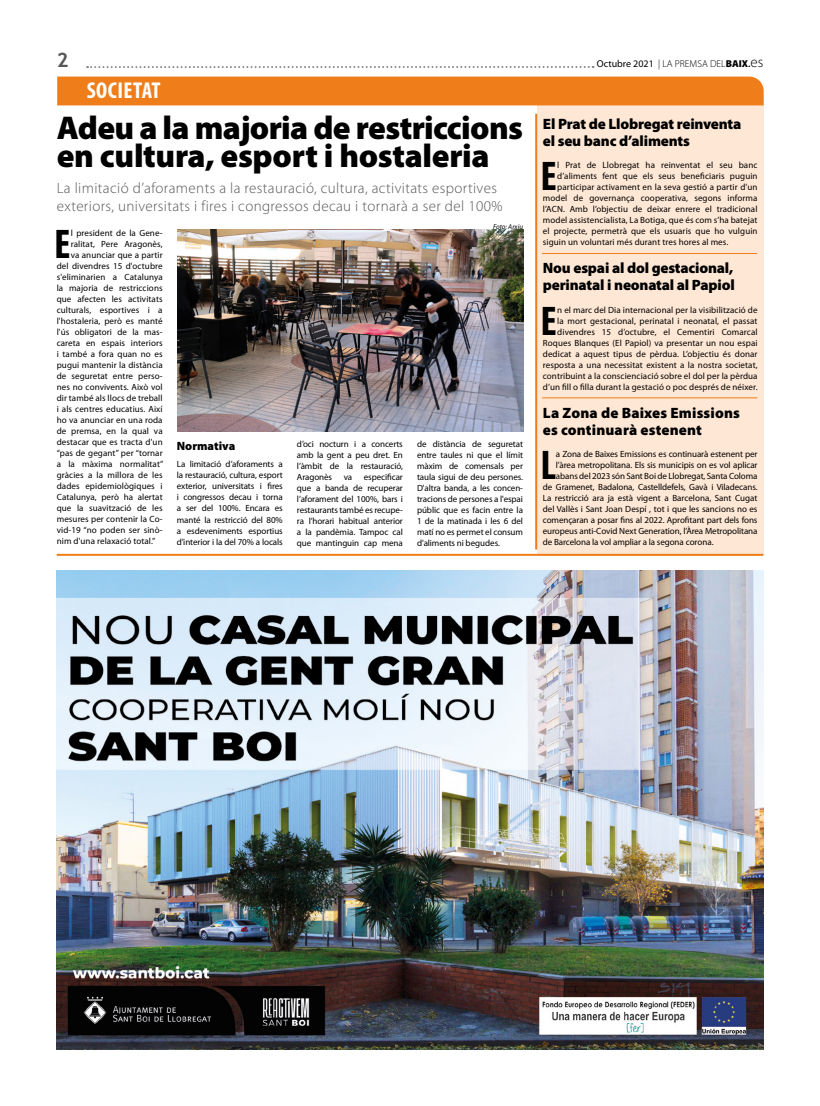
<style>
.page{position:relative;width:820px;height:1106px;background:#fff}
.page>*{position:absolute;margin:0;border:0;box-sizing:border-box;transform-origin:0 0}
.t1{font:700 condensed 41.6px "Myriad Pro";color:#000}
.t2{font:900 33px/28px "Myriad Pro";letter-spacing:-.02em;color:#000}
.t3{font:700 condensed 23px "Myriad Pro";letter-spacing:.02em;color:#fff}
.t4{font:700 20px "Trebuchet MS";color:#575756}
.t5{font:300 15px/18px "Myriad Pro";letter-spacing:.025em;color:#575756}
.t6{font:900 15px/17px "Myriad Pro";letter-spacing:-.01em;color:#000}
.t7{font:900 15px/17px "Myriad Pro";letter-spacing:.01em;color:#000}
.t8{font:900 12px "Myriad Pro";color:#000}
.t9{font:300 10px "Myriad Pro";color:#000}
.t10{font:9px/11px "Myriad Pro";letter-spacing:.01em;color:#000;text-align:justify}
.t11{font:9px "Myriad Pro";letter-spacing:-.01em;color:#000}
.t12{font:italic 7px "Myriad Pro";color:#000}
.s1{font-weight:400}
.s2{font-weight:900}
.s3{font-weight:600}
.s4{font-size:15px}
</style>
<div class="page">
<svg style="left:87px;top:66px;width:506px;height:2px"></svg>
<img style="left:57px;top:570px;width:706px;height:479px">
<div style="left:537px;top:105px;width:226px;height:449px;background:#fee7d4"></div>
<hr style="left:535px;top:114px;width:2px;height:435px;background:#ef7d1a">
<hr style="left:542px;top:253px;width:215px;height:1px;background:#ef7d1a">
<div style="left:57px;top:77px;width:706px;height:28px;background:#ef7d1a"></div>
<img style="left:177px;top:230px;width:346px;height:202px">
<hr style="left:57px;top:554px;width:706px;height:2px;background:#ef7d1a">
<hr style="left:542px;top:397px;width:215px;height:1px;background:#ef7d1a">
<h3 class="t4" style="left:57px;top:47px;width:13px">2</h3>
<p class="t9" style="left:596px;top:58px;width:168px"><span class="s1">Octubre 2021</span> | LA PREMSA DEL<span class="s2">BAIX</span><span class="s3">.</span><span class="s4">es</span></p>
<h3 class="t3" style="left:87px;top:78px;width:75px">SOCIETAT</h3>
<h2 class="t2" style="left:57px;top:112px;width:467px">Adeu a la majoria de restriccions en cultura, esport i hostaleria</h2>
<h3 class="t5" style="left:57px;top:179px;width:447px">La limitació d’aforaments a la restauració, cultura, activitats esportives exteriors, universitats i fires i congressos decau i tornarà a ser del 100%</h3>
<h1 class="t1" style="left:54px;top:221px;width:18px">E</h1>
<p class="t10" style="left:71px;top:227px;width:93px">l president de la Gene-</p>
<p class="t10" style="left:71px;top:238px;width:93px">ralitat, Pere Aragonès,</p>
<p class="t10" style="left:71px;top:249px;width:93px">va anunciar que a partir</p>
<p class="t10" style="left:57px;top:260px;width:107px">del divendres 15 d'octubre</p>
<p class="t10" style="left:57px;top:271px;width:107px">s'eliminarien a Catalunya</p>
<p class="t10" style="left:57px;top:282px;width:107px">la majoria de restriccions</p>
<p class="t10" style="left:57px;top:293px;width:107px">que afecten les activitats</p>
<p class="t10" style="left:57px;top:304px;width:107px">culturals, esportives i a</p>
<p class="t10" style="left:57px;top:315px;width:107px">l'hostaleria, però es manté</p>
<p class="t10" style="left:57px;top:326px;width:107px">l'ús obligatori de la mas-</p>
<p class="t10" style="left:57px;top:337px;width:107px">careta en espais interiors</p>
<p class="t10" style="left:57px;top:348px;width:107px">i també a fora quan no es</p>
<p class="t10" style="left:57px;top:359px;width:107px">pugui mantenir la distància</p>
<p class="t10" style="left:57px;top:370px;width:107px">de seguretat entre perso-</p>
<p class="t10" style="left:57px;top:381px;width:107px">nes no convivents. Això vol</p>
<p class="t10" style="left:57px;top:392px;width:107px">dir també als llocs de treball</p>
<p class="t10" style="left:57px;top:403px;width:107px">i als centres educatius. Així</p>
<p class="t10" style="left:57px;top:414px;width:107px">ho va anunciar en una roda</p>
<p class="t10" style="left:57px;top:425px;width:107px">de premsa, en la qual va</p>
<p class="t10" style="left:57px;top:436px;width:107px">destacar que es tracta d'un</p>
<p class="t10" style="left:57px;top:447px;width:107px">“pas de gegant” per “tornar</p>
<p class="t10" style="left:57px;top:458px;width:108px">a la màxima normalitat”</p>
<p class="t10" style="left:57px;top:469px;width:107px">gràcies a la millora de les</p>
<p class="t10" style="left:57px;top:480px;width:107px">dades epidemiològiques i</p>
<p class="t10" style="left:57px;top:491px;width:107px">Catalunya, però ha alertat</p>
<p class="t10" style="left:57px;top:502px;width:107px">que la suavització de les</p>
<p class="t10" style="left:57px;top:513px;width:107px">mesures per contenir la Co-</p>
<p class="t10" style="left:57px;top:524px;width:107px">vid-19 “no poden ser sinò-</p>
<p class="t10" style="left:57px;top:535px;width:100px">nim d'una relaxació total.”</p>
<h3 class="t8" style="left:177px;top:438px;width:60px">Normativa</h3>
<p class="t10" style="left:177px;top:458px;width:107px">La limitació d’aforaments a la restauració, cultura, esport exterior, universitats i fires i congressos decau i torna a ser del 100%. Encara es manté la restricció del 80% a esdeveniments esportius d’interior i la del 70% a locals</p>
<p class="t12" style="left:493px;top:222px;width:31px">Foto: Arxiu</p>
<p class="t10" style="left:297px;top:438px;width:107px">d’oci nocturn i a concerts amb la gent a peu dret. En l’àmbit de la restauració, Aragonès</p>
<p class="t10" style="left:297px;top:471px;width:107px;text-indent:67px">especificar que a banda de recuperar l’aforament del 100%, bars i restaurants també es recupe&shy;ra l’horari habitual anterior a la pandèmia. Tampoc cal que mantinguin cap mena</p>
<p class="t10" style="left:343px;top:471px;width:10px">va</p>
<p class="t10" style="left:417px;top:438px;width:107px">de distància de seguretat entre taules ni que el límit màxim de comensals per taula sigui de deu persones.<br>D'altra banda, a les concen&shy;tracions de persones a l'espai públic que es facin entre la 1 de la matinada i les 6 del matí no es permet el consum d'aliments ni begudes.</p>
<h3 class="t6" style="left:542px;top:114px;width:200px">El Prat de Llobregat reinventa el seu banc d’aliments</h3>
<h1 class="t1" style="left:540px;top:153px;width:18px">E</h1>
<p class="t10" style="left:557px;top:159px;width:202px">l Prat de Llobregat ha reinventat el seu banc</p>
<p class="t10" style="left:557px;top:170px;width:202px">d’aliments fent que els seus beneficiaris puguin</p>
<p class="t10" style="left:557px;top:181px;width:202px">participar activament en la seva gestió a partir d’un</p>
<p class="t10" style="left:542px;top:192px;width:216px">model de governança cooperativa, segons informa</p>
<p class="t10" style="left:542px;top:203px;width:216px">l’ACN. Amb l’objectiu de deixar enrere el tradicional</p>
<p class="t10" style="left:542px;top:214px;width:216px">model assistencialista, La Botiga, que és com s’ha batejat</p>
<p class="t10" style="left:542px;top:225px;width:216px">el projecte, permetrà que els usuaris que ho vulguin</p>
<p class="t10" style="left:542px;top:236px;width:187px">siguin un voluntari més durant tres hores al mes.</p>
<h3 class="t6" style="left:542px;top:259px;width:193px">Nou espai al dol gestacional, perinatal i neonatal al Papiol</h3>
<h1 class="t1" style="left:540px;top:298px;width:18px">E</h1>
<p class="t10" style="left:542px;top:304px;width:216px;text-align:right">n el marc del Dia internacional per la visibilització de<br>la mort gestacional, perinatal i neonatal, el passat divendres 15 d’octubre, el Cementiri Comarcal Roques Blanques (El Papiol) va presentar un nou espai dedicat a aquest tipus de pèrdua. L’objectiu és donar resposta a una necessitat existent a la nostra societat, contribuint a la conscienciació sobre el dol per la pèrdua d’un fill o filla durant la gestació o poc després de néixer.</p>
<h3 class="t7" style="left:542px;top:404px;width:198px">La Zona de Baixes Emissions es continuarà estenent</h3>
<h1 class="t1" style="left:540px;top:442px;width:17px">L</h1>
<p class="t11" style="left:555px;top:449px;width:203px">a Zona de Baixes Emissions es continuarà estenent per</p>
<p class="t11" style="left:555px;top:460px;width:203px">l’àrea metropolitana. Els sis municipis on es vol aplicar</p>
<p class="t11" style="left:555px;top:471px;width:203px">abans del 2023 són Sant Boi de Llobregat, Santa Coloma</p>
<p class="t11" style="left:542px;top:482px;width:216px">de Gramenet, Badalona, Castelldefels, Gavà i Viladecans.</p>
<p class="t10" style="left:542px;top:493px;width:216px">La restricció ara ja està vigent a Barcelona, Sant Cugat</p>
<p class="t10" style="left:542px;top:504px;width:216px">del Vallès i Sant Joan Despí , tot i que les sancions no es</p>
<p class="t11" style="left:542px;top:515px;width:216px">començaran a posar fins al 2022. Aprofitant part dels fons</p>
<p class="t11" style="left:542px;top:526px;width:216px">europeus anti-Covid Next Generation, l’Àrea Metropolitana</p>
<p class="t11" style="left:542px;top:537px;width:172px">de Barcelona la vol ampliar a la segona corona.</p>
</div>
